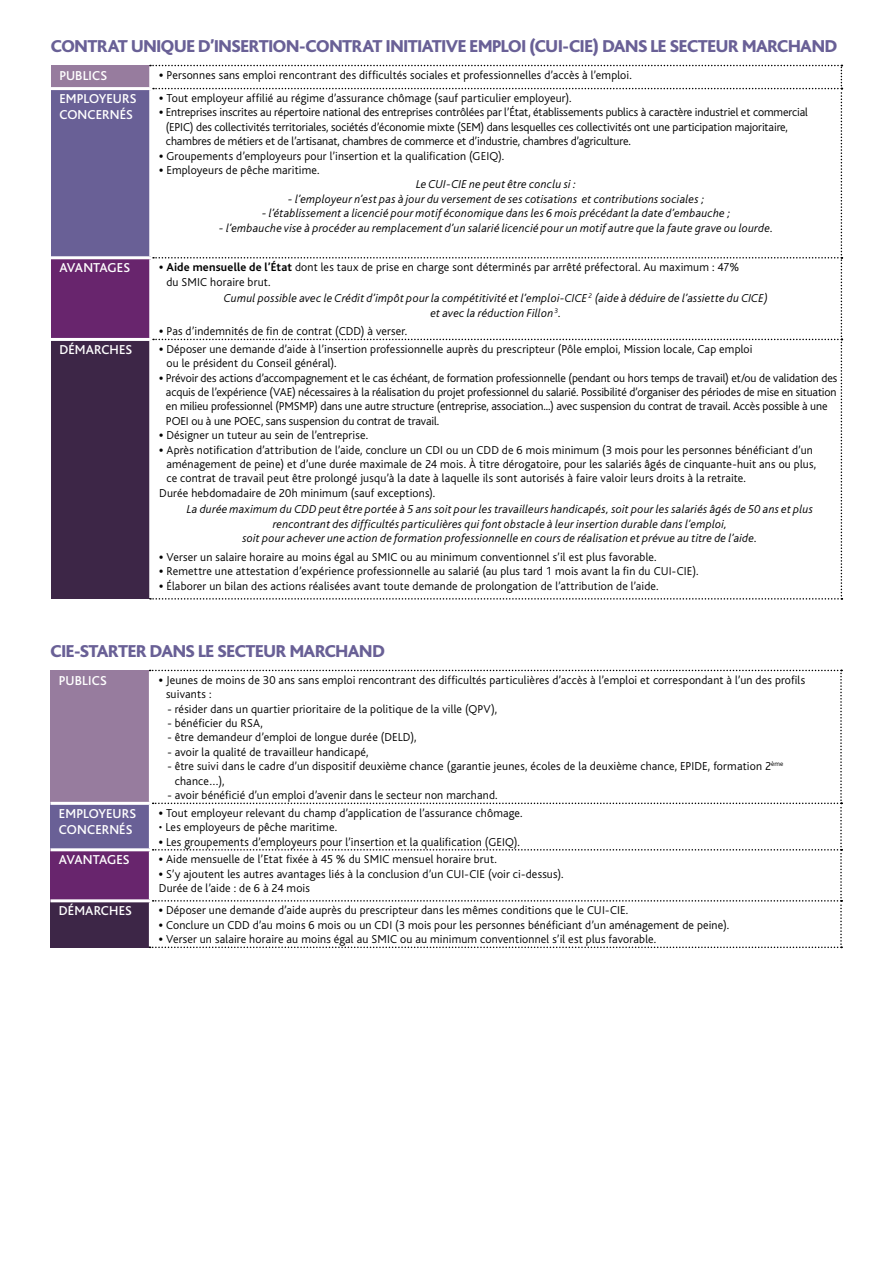
<style>
.page{position:relative;width:893px;height:1263px;background:#fff}
.page>*{position:absolute;margin:0;border:0;box-sizing:border-box;transform-origin:0 0}
.t1{font:800 18px "Bliss";letter-spacing:-.025em;color:#696096}
.t2{font:500 13.5px/16.2px "Bliss";letter-spacing:.01em;color:#fff}
.t3{font:300 12px/14.4px "Bliss";letter-spacing:.01em;color:#000}
.t4{font:300 12px/14.4px "Bliss";letter-spacing:-.01em;color:#000}
.t5{font:italic 300 12px/14.4px "Bliss";letter-spacing:.015em;color:#000;text-align:center}
.s1{font-weight:800}
.s2{font-weight:700}
</style>
<div class="page">
<div style="left:51px;top:66px;width:100px;height:23px;background:#977c9e"></div>
<div style="left:51px;top:89px;width:100px;height:169px;background:#696096"></div>
<div style="left:51px;top:258px;width:100px;height:81px;background:#68256d"></div>
<div style="left:51px;top:339px;width:100px;height:260px;background:#3d2647"></div>
<hr style="left:149px;top:66px;width:3px;height:21px;background:#fff">
<hr style="left:149px;top:90px;width:3px;height:166px;background:#fff">
<hr style="left:149px;top:259px;width:3px;height:79px;background:#fff">
<hr style="left:149px;top:341px;width:3px;height:257px;background:#fff">
<hr style="left:51px;top:87px;width:101px;height:3px;background:#fff">
<hr style="left:51px;top:256px;width:101px;height:3px;background:#fff">
<hr style="left:51px;top:338px;width:101px;height:3px;background:#fff">
<svg style="left:150px;top:65px;width:692px;height:535px"></svg>
<div style="left:50px;top:670px;width:100px;height:133px;background:#977c9e"></div>
<div style="left:50px;top:803px;width:100px;height:47px;background:#696096"></div>
<div style="left:50px;top:850px;width:100px;height:51px;background:#68256d"></div>
<div style="left:50px;top:901px;width:100px;height:46px;background:#3d2647"></div>
<hr style="left:149px;top:671px;width:3px;height:131px;background:#fff">
<hr style="left:149px;top:805px;width:3px;height:43px;background:#fff">
<hr style="left:149px;top:851px;width:3px;height:48px;background:#fff">
<hr style="left:149px;top:902px;width:3px;height:44px;background:#fff">
<hr style="left:50px;top:802px;width:102px;height:3px;background:#fff">
<hr style="left:50px;top:848px;width:102px;height:3px;background:#fff">
<hr style="left:50px;top:899px;width:102px;height:3px;background:#fff">
<svg style="left:150px;top:670px;width:692px;height:278px"></svg>
<h1 class="t1" style="left:51px;top:37px;width:788px">CONTRAT UNIQUE D’INSERTION-CONTRAT INITIATIVE EMPLOI (CUI-CIE) DANS LE SECTEUR MARCHAND</h1>
<p class="t2" style="left:59px;top:68px;width:49px">PUBLICS</p>
<p class="t3" style="left:159px;top:68px;width:474px"><span class="s1">•</span> Personnes sans emploi rencontrant des difficultés sociales et professionnelles d’accès à l’emploi.</p>
<p class="t2" style="left:59px;top:91px;width:79px">EMPLOYEURS<br>CONCERNÉS</p>
<p class="t3" style="left:159px;top:91px;width:414px"><span class="s1">•</span> Tout employeur affilié au régime d’assurance chômage (sauf particulier employeur).</p>
<p class="t4" style="left:166px;top:105px;width:643px;text-indent:-7px"><span class="s1">•</span> Entreprises inscrites au répertoire national des entreprises contrôlées par l’État, établissements publics à caractère industriel et commercial (EPIC) des collectivités territoriales, sociétés d’économie mixte (SEM) dans lesquelles ces collectivités ont une participation majoritaire, chambres de métiers et de l’artisanat, chambres de commerce et d’industrie, chambres d’agriculture.</p>
<p class="t3" style="left:159px;top:149px;width:346px"><span class="s1">•</span> Groupements d’employeurs pour l’insertion et la qualification (GEIQ).</p>
<p class="t3" style="left:159px;top:163px;width:162px"><span class="s1">•</span> Employeurs de pêche maritime.</p>
<p class="t5" style="left:416px;top:178px;width:162px">Le CUI-CIE ne peut être conclu si :</p>
<p class="t5" style="left:288px;top:192px;width:418px">- l’employeur n’est pas à jour du versement de ses cotisations et contributions sociales ;</p>
<p class="t5" style="left:262px;top:206px;width:470px">- l’établissement a licencié pour motif économique dans les 6 mois précédant la date d’embauche ;</p>
<p class="t5" style="left:219px;top:221px;width:556px">- l’embauche vise à procéder au remplacement d’un salarié licencié pour un motif autre que la faute grave ou lourde.</p>
<p class="t2" style="left:59px;top:260px;width:72px">AVANTAGES</p>
<p class="t3" style="left:166px;top:260px;width:574px;text-indent:-7px"><span class="s1">•</span> <span class="s2">Aide mensuelle de l’État</span> dont les taux de prise en charge sont déterminés par arrêté préfectoral. Au maximum : 47% du SMIC horaire brut.</p>
<p class="t5" style="left:224px;top:291px;width:546px">Cumul possible avec le Crédit d’impôt pour la compétitivité et l’emploi-CICE <sup>2</sup> (aide à déduire de l’assiette du CICE) et avec la réduction Fillon <sup>3</sup>.</p>
<p class="t3" style="left:159px;top:324px;width:250px"><span class="s1">•</span> Pas d’indemnités de fin de contrat (CDD) à verser.</p>
<p class="t2" style="left:59px;top:342px;width:74px">DÉMARCHES</p>
<p class="t3" style="left:166px;top:342px;width:588px;text-indent:-7px"><span class="s1">•</span> Déposer une demande d’aide à l’insertion professionnelle auprès du prescripteur (Pôle emploi, Mission locale, Cap emploi ou le président du Conseil général).</p>
<p class="t4" style="left:166px;top:371px;width:673px;text-indent:-7px"><span class="s1">•</span> Prévoir des actions d’accompagnement et le cas échéant, de formation professionnelle (pendant ou hors temps de travail) et/ou de validation des acquis de l’expérience (VAE) nécessaires à la réalisation du projet professionnel du salarié. Possibilité d’organiser des périodes de mise en situation en milieu professionnel (PMSMP) dans une autre structure (entreprise, association...) avec suspension du contrat de travail. Accès possible à une POEI ou à une POEC, sans suspension du contrat de travail.</p>
<p class="t3" style="left:159px;top:428px;width:210px"><span class="s1">•</span> Désigner un tuteur au sein de l’entreprise.</p>
<p class="t3" style="left:159px;top:443px;width:655px"><span class="s1">•</span> Après notification d’attribution de l’aide, conclure un CDI ou un CDD de 6 mois minimum (3 mois pour les personnes bénéficiant d’un</p>
<p class="t3" style="left:166px;top:457px;width:651px">aménagement de peine) et d’une durée maximale de 24 mois. À titre dérogatoire, pour les salariés âgés de cinquante-huit ans ou plus,</p>
<p class="t3" style="left:166px;top:472px;width:581px">ce contrat de travail peut être prolongé jusqu’à la date à laquelle ils sont autorisés à faire valoir leurs droits à la retraite.</p>
<p class="t3" style="left:159px;top:486px;width:277px">Durée hebdomadaire de 20h minimum (sauf exceptions).</p>
<p class="t5" style="left:187px;top:503px;width:628px">La durée maximum du CDD peut être portée à 5 ans soit pour les travailleurs handicapés, soit pour les salariés âgés de 50 ans et plus rencontrant des difficultés particulières qui font obstacle à leur insertion durable dans l’emploi,<br>soit pour achever une action de formation professionnelle en cours de réalisation et prévue au titre de l’aide.</p>
<p class="t3" style="left:159px;top:550px;width:499px"><span class="s1">•</span> Verser un salaire horaire au moins égal au SMIC ou au minimum conventionnel s’il est plus favorable.</p>
<p class="t3" style="left:159px;top:564px;width:541px"><span class="s1">•</span> Remettre une attestation d’expérience professionnelle au salarié (au plus tard 1 mois avant la fin du CUI-CIE).</p>
<p class="t3" style="left:159px;top:579px;width:501px"><span class="s1">•</span> Élaborer un bilan des actions réalisées avant toute demande de prolongation de l’attribution de l’aide.</p>
<h1 class="t1" style="left:50px;top:642px;width:336px">CIE-STARTER DANS LE SECTEUR MARCHAND</h1>
<p class="t2" style="left:59px;top:673px;width:49px">PUBLICS</p>
<p class="t3" style="left:166px;top:673px;width:641px;text-indent:-7px"><span class="s1">•</span> Jeunes de moins de 30 ans sans emploi rencontrant des difficultés particulières d’accès à l’emploi et correspondant à l’un des profils suivants :</p>
<p class="t3" style="left:167px;top:702px;width:331px">- résider dans un quartier prioritaire de la politique de la ville (QPV),</p>
<p class="t3" style="left:167px;top:716px;width:97px">- bénéficier du RSA,</p>
<p class="t3" style="left:167px;top:730px;width:251px">- être demandeur d’emploi de longue durée (DELD),</p>
<p class="t3" style="left:167px;top:745px;width:203px">- avoir la qualité de travailleur handicapé,</p>
<p class="t3" style="left:175px;top:759px;width:610px;text-indent:-7px">- être suivi dans le cadre d’un dispositif deuxième chance (garantie jeunes, écoles de la deuxième chance, EPIDE, formation 2<sup>ème </sup>chance…),</p>
<p class="t3" style="left:167px;top:788px;width:332px">- avoir bénéficié d’un emploi d’avenir dans le secteur non marchand.</p>
<p class="t2" style="left:59px;top:806px;width:79px">EMPLOYEURS<br>CONCERNÉS</p>
<p class="t3" style="left:159px;top:806px;width:365px"><span class="s1">•</span> Tout employeur relevant du champ d’application de l’assurance chômage.</p>
<p class="t3" style="left:159px;top:820px;width:180px">• Les employeurs de pêche maritime.</p>
<p class="t3" style="left:159px;top:835px;width:363px"><span class="s1">•</span> Les groupements d’employeurs pour l’insertion et la qualification (GEIQ).</p>
<p class="t2" style="left:59px;top:852px;width:72px">AVANTAGES</p>
<p class="t3" style="left:159px;top:852px;width:339px"><span class="s1">•</span> Aide mensuelle de l’Etat fixée à 45 % du SMIC mensuel horaire brut.</p>
<p class="t3" style="left:159px;top:867px;width:406px"><span class="s1">•</span> S’y ajoutent les autres avantages liés à la conclusion d’un CUI-CIE (voir ci-dessus).<br>Durée de l’aide : de 6 à 24 mois</p>
<p class="t2" style="left:59px;top:903px;width:74px">DÉMARCHES</p>
<p class="t3" style="left:159px;top:903px;width:471px"><span class="s1">•</span> Déposer une demande d’aide auprès du prescripteur dans les mêmes conditions que le CUI-CIE.</p>
<p class="t3" style="left:159px;top:918px;width:572px"><span class="s1">•</span> Conclure un CDD d’au moins 6 mois ou un CDI (3 mois pour les personnes bénéficiant d’un aménagement de peine).</p>
<p class="t3" style="left:159px;top:932px;width:499px"><span class="s1">•</span> Verser un salaire horaire au moins égal au SMIC ou au minimum conventionnel s’il est plus favorable.</p>
</div>
